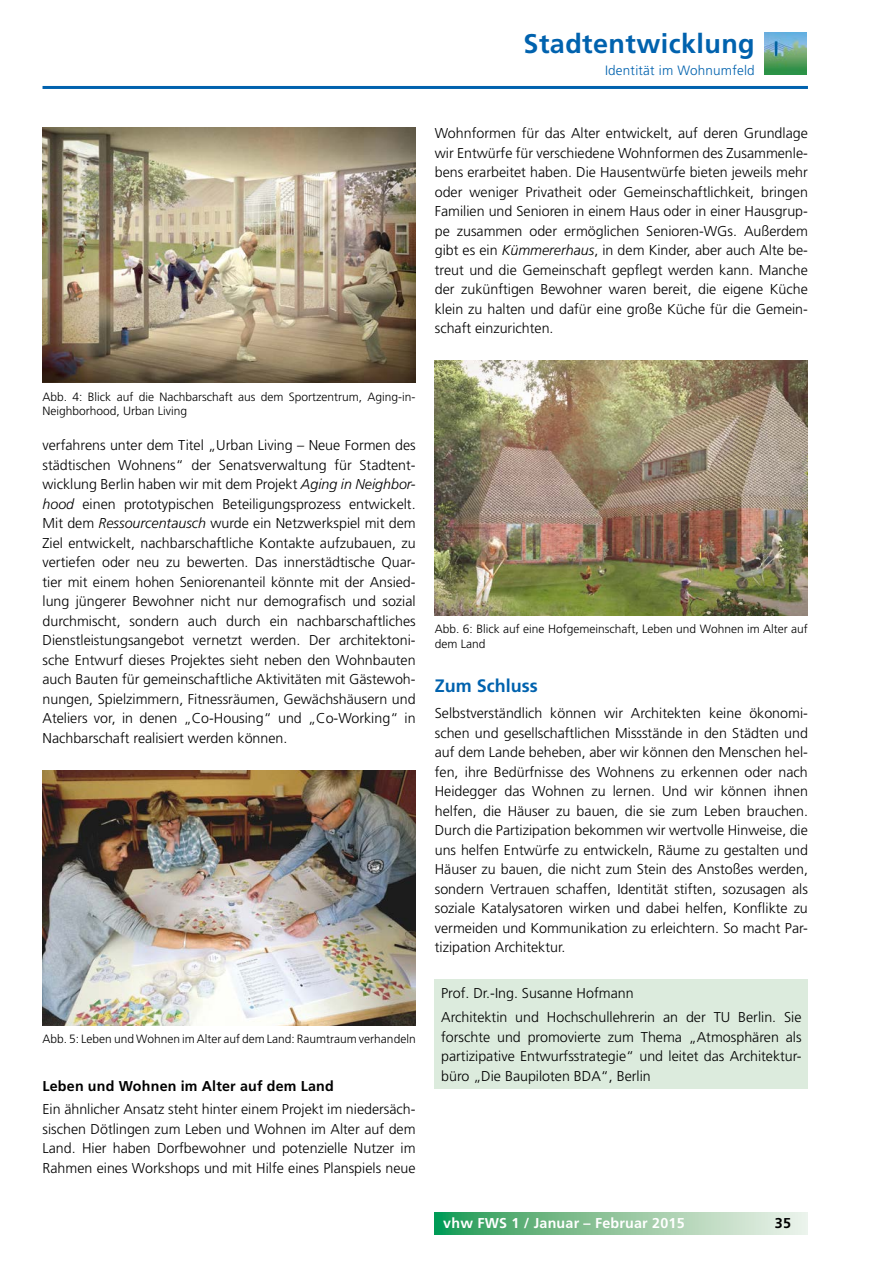
<style>
.page{position:relative;width:893px;height:1263px;background:#fff}
.page>*{position:absolute;margin:0;border:0;box-sizing:border-box;transform-origin:0 0}
.t1{font:700 27px "Frutiger LT";letter-spacing:.015em;color:#0062ae}
.t2{font:700 18px "Frutiger LT";color:#0062ae}
.t3{font:300 14.25px/19.5px "Frutiger LT";color:#000;text-align:justify}
.t4{font:700 14.25px "Frutiger LT";letter-spacing:.015em;color:#000}
.t5{font:700 14.25px "Frutiger LT";letter-spacing:.015em;color:#fff}
.t6{font:300 13.5px "Frutiger LT";letter-spacing:.015em;color:#0062ae}
.t7{font:300 12px/14.4px "Frutiger CE";color:#000}
.s1{font-family:"Frutiger";font-style:italic}
</style>
<div class="page">
<hr style="left:43px;top:86px;width:765px;height:3px;background:#0062ae">
<svg style="left:435px;top:1213px;width:373px;height:21px;background:#8ec69f"></svg>
<img style="left:764px;top:32px;width:42px;height:43px">
<div style="left:435px;top:979px;width:373px;height:110px;background:#dcebdd"></div>
<img style="left:43px;top:770px;width:373px;height:255px">
<img style="left:43px;top:128px;width:373px;height:255px">
<img style="left:435px;top:360px;width:373px;height:255px">
<h1 class="t1" style="left:524px;top:28px;width:233px">Stadtentwicklung</h1>
<p class="t6" style="left:605px;top:62px;width:151px">Identität im Wohnumfeld</p>
<p class="t3" style="left:435px;top:124px;width:375px">Wohnformen für das Alter entwickelt, auf deren Grundlage wir Entwürfe für verschiedene Wohnformen des Zusammenle&shy;bens erarbeitet haben. Die Hausentwürfe bieten jeweils mehr oder weniger Privatheit oder Gemeinschaftlichkeit, bringen Familien und Senioren in einem Haus oder in einer Hausgrup&shy;pe zusammen oder ermöglichen Senioren-WGs. Außerdem gibt es ein <span class="s1">Kümmererhaus</span>, in dem Kinder, aber auch Alte be&shy;treut und die Gemeinschaft gepflegt werden kann. Manche der zukünftigen Bewohner waren bereit, die eigene Küche klein zu halten und dafür eine große Küche für die Gemein&shy;schaft einzurichten.</p>
<p class="t7" style="left:43px;top:389px;width:375px">Abb. 4: Blick auf die Nachbarschaft aus dem Sportzentrum, Aging-in-<br>Neighborhood, Urban Living</p>
<p class="t3" style="left:43px;top:436px;width:375px">verfahrens unter dem Titel „Urban Living – Neue Formen des städtischen Wohnens“ der Senatsverwaltung für Stadtent&shy;wicklung Berlin haben wir mit dem Projekt <span class="s1">Aging in Neighbor&shy;hood</span> einen prototypischen Beteiligungsprozess entwickelt.<br>Mit dem <span class="s1">Ressourcentausch</span> wurde ein Netzwerkspiel mit dem Ziel entwickelt, nachbarschaftliche Kontakte aufzubauen, zu vertiefen oder neu zu bewerten. Das innerstädtische Quar&shy;tier mit einem hohen Seniorenanteil könnte mit der Ansied&shy;lung jüngerer Bewohner nicht nur demografisch und sozial durchmischt, sondern auch durch ein nachbarschaftliches Dienstleistungsangebot vernetzt werden. Der architektoni&shy;sche Entwurf dieses Projektes sieht neben den Wohnbauten auch Bauten für gemeinschaftliche Aktivitäten mit Gästewoh&shy;nungen, Spielzimmern, Fitnessräumen, Gewächshäusern und Ateliers vor, in denen „Co-Housing“ und „Co-Working“ in Nachbarschaft realisiert werden können.</p>
<p class="t7" style="left:43px;top:1032px;width:375px">Abb. 5: Leben und Wohnen im Alter auf dem Land: Raumtraum verhandeln</p>
<p class="t4" style="left:43px;top:1077px;width:293px">Leben und Wohnen im Alter auf dem Land</p>
<p class="t3" style="left:43px;top:1100px;width:375px">Ein ähnlicher Ansatz steht hinter einem Projekt im niedersäch&shy;sischen Dötlingen zum Leben und Wohnen im Alter auf dem Land. Hier haben Dorfbewohner und potenzielle Nutzer im Rahmen eines Workshops und mit Hilfe eines Planspiels neue</p>
<p class="t7" style="left:435px;top:622px;width:375px">Abb. 6: Blick auf eine Hofgemeinschaft, Leben und Wohnen im Alter auf dem Land</p>
<p class="t2" style="left:435px;top:675px;width:104px">Zum Schluss</p>
<p class="t3" style="left:435px;top:704px;width:375px">Selbstverständlich können wir Architekten keine ökonomi&shy;schen und gesellschaftlichen Missstände in den Städten und auf dem Lande beheben, aber wir können den Menschen hel&shy;fen, ihre Bedürfnisse des Wohnens zu erkennen oder nach Heidegger das Wohnen zu lernen. Und wir können ihnen helfen, die Häuser zu bauen, die sie zum Leben brauchen.<br>Durch die Partizipation bekommen wir wertvolle Hinweise, die uns helfen Entwürfe zu entwickeln, Räume zu gestalten und Häuser zu bauen, die nicht zum Stein des Anstoßes werden, sondern Vertrauen schaffen, Identität stiften, sozusagen als soziale Katalysatoren wirken und dabei helfen, Konflikte zu vermeiden und Kommunikation zu erleichtern. So macht Par&shy;tizipation Architektur.</p>
<p class="t3" style="left:441px;top:982px;width:362px;line-height:23.7px">Prof. Dr.-Ing. Susanne Hofmann<br>Architektin und Hochschullehrerin an der TU Berlin. Sie</p>
<p class="t3" style="left:441px;top:1027px;width:362px">forschte und promovierte zum Thema „Atmosphären als partizipative Entwurfsstrategie“ und leitet das Architektur&shy;büro „Die Baupiloten BDA“, Berlin</p>
<p class="t5" style="left:443px;top:1215px;width:243px">vhw FWS 1 / Januar – Februar 2015</p>
<p class="t4" style="left:775px;top:1214px;width:18px">35</p>
</div>
